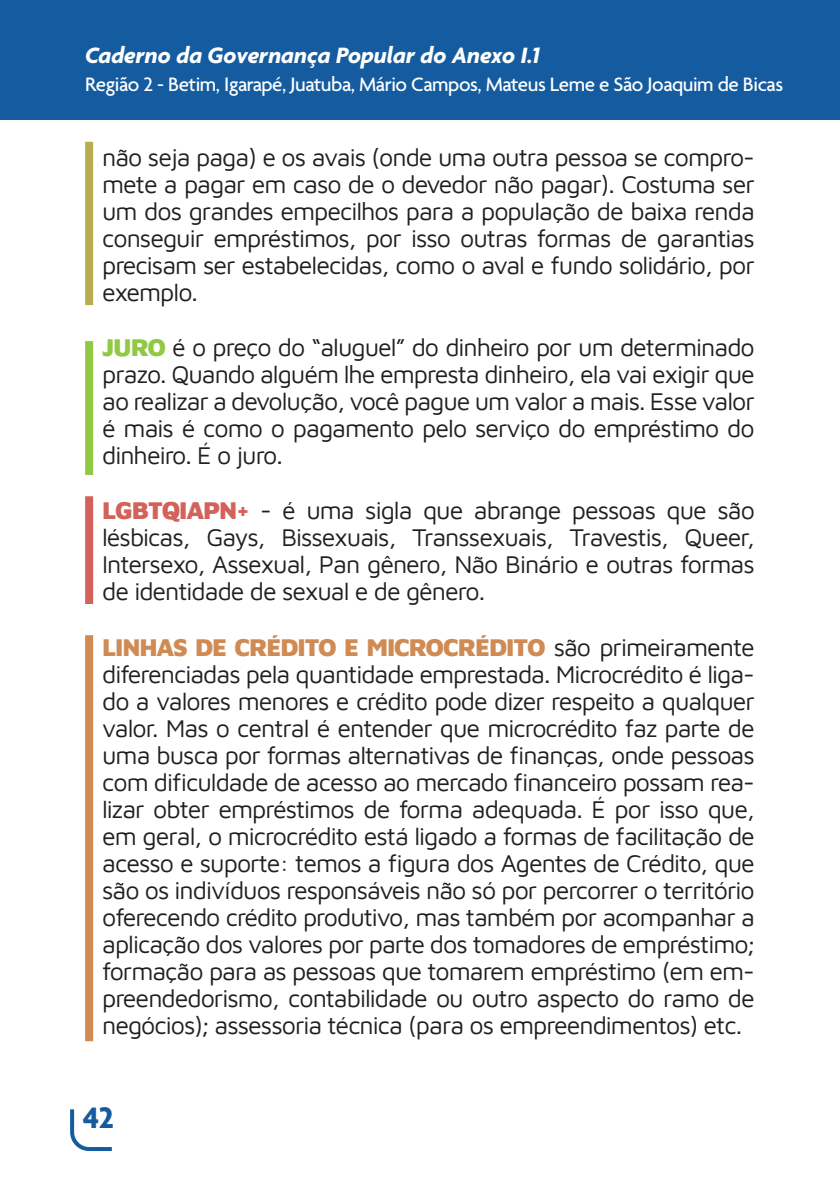
<style>
.page{position:relative;width:840px;height:1191px;background:#fff}
.page>*{position:absolute;margin:0;border:0;box-sizing:border-box;transform-origin:0 0}
.t1{font:700 32px "Agenda";color:#145c9f}
.t2{font:25px/27px "Maven Pro";letter-spacing:-.04em;color:#231f20;text-align:justify}
.t3{font:italic 700 24px "Agenda";color:#fff}
.t4{font:500 21px "Agenda";letter-spacing:-.02em;color:#fff}
.s1{color:#91c844}
.s2{color:#d3625b}
.s3{color:#cf8b53}
</style>
<div class="page">
<div style="left:0;top:0;width:839px;height:119px;background:#145c9f"></div>
<div style="left:85px;top:142px;width:8px;height:163px;background:#b8ae50"></div>
<div style="left:85px;top:341px;width:8px;height:134px;background:#91c844"></div>
<div style="left:85px;top:635px;width:8px;height:406px;background:#cf8b53"></div>
<div style="left:85px;top:496px;width:8px;height:108px;background:#d3625b"></div>
<svg style="left:70px;top:1109px;width:42px;height:42px"></svg>
<p class="t3" style="left:85px;top:42px;width:455px">Caderno da Governança Popular do Anexo I.1</p>
<p class="t4" style="left:85px;top:72px;width:699px">Região 2 - Betim, Igarapé, Juatuba, Mário Campos, Mateus Leme e São Joaquim de Bicas</p>
<p class="t2" style="left:102px;top:142px;width:653px">não seja paga) e os avais (onde uma outra pessoa se compro&shy;mete a pagar em caso de o devedor não pagar). Costuma ser um dos grandes empecilhos para a população de baixa renda conseguir empréstimos, por isso outras formas de garantias precisam ser estabelecidas, como o aval e fundo solidário, por exemplo.</p>
<p class="t2" style="left:102px;top:332px;width:654px"><span class="s1">JURO</span> é o preço do “aluguel” do dinheiro por um determinado prazo. Quando alguém lhe empresta dinheiro, ela vai exigir que ao realizar a devolução, você pague um valor a mais. Esse valor é mais é como o pagamento pelo serviço do empréstimo do dinheiro. É o juro.</p>
<p class="t2" style="left:102px;top:496px;width:654px"><span class="s2">LGBTQIAPN+</span> - é uma sigla que abrange pessoas que são lésbicas, Gays, Bissexuais, Transsexuais, Travestis, Queer, Intersexo, Assexual, Pan gênero, Não Binário e outras formas de identidade de sexual e de gênero.</p>
<p class="t2" style="left:102px;top:632px;width:654px"><span class="s3">LINHAS DE CRÉDITO E MICROCRÉDITO</span> são primeiramente diferenciadas pela quantidade emprestada. Microcrédito é liga&shy;do a valores menores e crédito pode dizer respeito a qualquer valor. Mas o central é entender que microcrédito faz parte de uma busca por formas alternativas de finanças, onde pessoas com dificuldade de acesso ao mercado financeiro possam rea&shy;lizar obter empréstimos de forma adequada. É por isso que, em geral, o microcrédito está ligado a formas de facilitação de acesso e suporte: temos a figura dos Agentes de Crédito, que são os indivíduos responsáveis não só por percorrer o território oferecendo crédito produtivo, mas também por acompanhar a aplicação dos valores por parte dos tomadores de empréstimo; formação para as pessoas que tomarem empréstimo (em em&shy;preendedorismo, contabilidade ou outro aspecto do ramo de negócios); assessoria técnica (para os empreendimentos) etc.</p>
<p class="t1" style="left:83px;top:1100px;width:32px">42</p>
</div>
